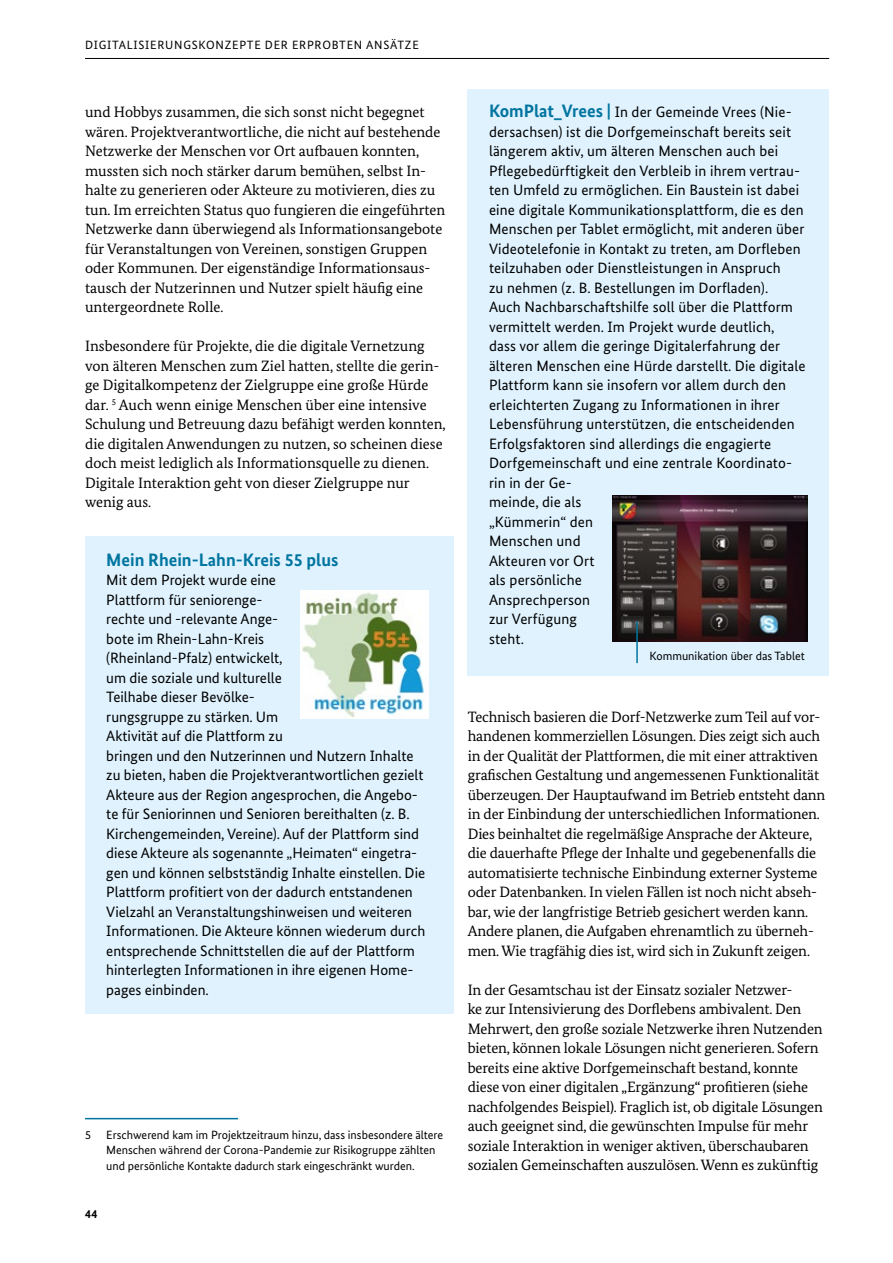
<style>
.page{position:relative;width:893px;height:1263px;background:#fff}
.page>*{position:absolute;margin:0;border:0;box-sizing:border-box;transform-origin:0 0}
.Infokasten_Fließtext{font:700 18px "Bundes Sans";color:#0075a0}
.Fließtext{font:15px/19.5px "Bundes Serif";letter-spacing:-.01em;color:#000}
.Infokasten_Fließtext-2{font:15px/19.5px "Bundes Sans";letter-spacing:.005em;color:#000}
.Fußnote{font:12px/15.8px "Bundes Sans";color:#000}
.Fußnote-2{font:12px "Bundes Sans";letter-spacing:.06em;color:#000}
.t1{font:700 12px "Bundes Sans";color:#000}
.s1{font-weight:700;font-size:18px;color:#0075a0}
</style>
<div class="page">
<hr style="left:85px;top:58px;width:744px;height:1px;background:#000">
<div style="left:85px;top:536px;width:369px;height:478px;background:#dff2fd"></div>
<div style="left:468px;top:89px;width:361px;height:587px;background:#dff2fd"></div>
<hr style="left:85px;top:1118px;width:153px;height:1px;background:#0075a0">
<img style="left:300px;top:591px;width:128px;height:128px">
<img style="left:612px;top:495px;width:195px;height:146px">
<hr style="left:636px;top:621px;width:2px;height:42px;background:#0075a0">
<p class="Fußnote-2" style="left:85px;top:37px;width:335px">DIGITALISIERUNGSKONZEPTE DER ERPROBTEN ANSÄTZE</p>
<p class="Fließtext" style="left:85px;top:102px;width:362px">und Hobbys zusammen, die sich sonst nicht begegnet wären. Projektverantwortliche, die nicht auf bestehende Netzwerke der Menschen vor Ort aufbauen konnten, mussten sich noch stärker darum bemühen, selbst In&shy;halte zu generieren oder Akteure zu motivieren, dies zu tun. Im erreichten Status quo fungieren die eingeführten Netzwerke dann überwiegend als Informationsangebote für Veranstaltungen von Vereinen, sonstigen Gruppen oder Kommunen. Der eigenständige Informationsaus&shy;tausch der Nutzerinnen und Nutzer spielt häufig eine untergeordnete Rolle.</p>
<p class="Fließtext" style="left:85px;top:336px;width:362px">Insbesondere für Projekte, die die digitale Vernetzung von älteren Menschen zum Ziel hatten, stellte die gerin&shy;ge Digitalkompetenz der Zielgruppe eine große Hürde dar. <sup>5</sup> Auch wenn einige Menschen über eine intensive Schulung und Betreuung dazu befähigt werden konnten, die digitalen Anwendungen zu nutzen, so scheinen diese doch meist lediglich als Informationsquelle zu dienen.<br>Digitale Interaktion geht von dieser Zielgruppe nur wenig aus.</p>
<p class="Infokasten_Fließtext" style="left:106px;top:548px;width:234px">Mein Rhein-Lahn-Kreis 55 plus</p>
<p class="Infokasten_Fließtext-2" style="left:106px;top:570px;width:320px">Mit dem Projekt wurde eine<br>Plattform für seniorenge-<br>rechte und -relevante Ange-<br>bote im Rhein-Lahn-Kreis<br>(Rheinland-Pfalz) entwickelt,<br>um die soziale und kulturelle<br>Teilhabe dieser Bevölke-<br>rungsgruppe zu stärken. Um<br>Aktivität auf die Plattform zu<br>bringen und den Nutzerinnen und Nutzern Inhalte zu bieten, haben die Projektverantwortlichen gezielt Akteure aus der Region angesprochen, die Angebo&shy;te für Seniorinnen und Senioren bereithalten (z. B.<br>Kirchengemeinden, Vereine). Auf der Plattform sind diese Akteure als sogenannte „Heimaten“ eingetra&shy;gen und können selbstständig Inhalte einstellen. Die Plattform profitiert von der dadurch entstandenen Vielzahl an Veranstaltungshinweisen und weiteren Informationen. Die Akteure können wiederum durch entsprechende Schnittstellen die auf der Plattform hinterlegten Informationen in ihre eigenen Home&shy;pages einbinden.</p>
<p class="Fußnote" style="left:85px;top:1126px;width:7px">5</p>
<p class="Fußnote" style="left:106px;top:1126px;width:338px">Erschwerend kam im Projektzeitraum hinzu, dass insbesondere ältere<br>Menschen während der Corona-Pandemie zur Risikogruppe zählten und persönliche Kontakte dadurch stark eingeschränkt wurden.</p>
<p class="t1" style="left:85px;top:1207px;width:14px">44</p>
<p class="Infokasten_Fließtext-2" style="left:489px;top:102px;width:318px"><span class="s1">KomPlat_Vrees |</span> In der Gemeinde Vrees (Nie&shy;dersachsen) ist die Dorfgemeinschaft bereits seit längerem aktiv, um älteren Menschen auch bei Pflegebedürftigkeit den Verbleib in ihrem vertrau&shy;ten Umfeld zu ermöglichen. Ein Baustein ist dabei eine digitale Kommunikationsplattform, die es den Menschen per Tablet ermöglicht, mit anderen über Videotelefonie in Kontakt zu treten, am Dorfleben teilzuhaben oder Dienstleistungen in Anspruch<br>zu nehmen (z. B. Bestellungen im Dorfladen).<br>Auch Nachbarschaftshilfe soll über die Plattform vermittelt werden. Im Projekt wurde deutlich,<br>dass vor allem die geringe Digitalerfahrung der älteren Menschen eine Hürde darstellt. Die digitale Plattform kann sie insofern vor allem durch den erleichterten Zugang zu Informationen in ihrer Lebensführung unterstützen, die entscheidenden Erfolgsfaktoren sind allerdings die engagierte Dorfgemeinschaft und eine zentrale Koordinato&shy;rin in der Ge-<br>meinde, die als<br>„Kümmerin“ den<br>Menschen und<br>Akteuren vor Ort<br>als persönliche<br>Ansprechperson<br>zur Verfügung<br>steht.</p>
<p class="Fußnote" style="left:649px;top:647px;width:157px">Kommunikation über das Tablet</p>
<p class="Fließtext" style="left:468px;top:706px;width:359px">Technisch basieren die Dorf-Netzwerke zum Teil auf vor&shy;handenen kommerziellen Lösungen. Dies zeigt sich auch in der Qualität der Plattformen, die mit einer attraktiven grafischen Gestaltung und angemessenen Funktionalität überzeugen. Der Hauptaufwand im Betrieb entsteht dann in der Einbindung der unterschiedlichen Informationen.<br>Dies beinhaltet die regelmäßige Ansprache der Akteure, die dauerhafte Pflege der Inhalte und gegebenenfalls die automatisierte technische Einbindung externer Systeme oder Datenbanken. In vielen Fällen ist noch nicht abseh&shy;bar, wie der langfristige Betrieb gesichert werden kann.<br>Andere planen, die Aufgaben ehrenamtlich zu überneh&shy;men. Wie tragfähig dies ist, wird sich in Zukunft zeigen.</p>
<p class="Fließtext" style="left:468px;top:979px;width:357px">In der Gesamtschau ist der Einsatz sozialer Netzwer-<br>ke zur Intensivierung des Dorflebens ambivalent. Den Mehrwert, den große soziale Netzwerke ihren Nutzenden bieten, können lokale Lösungen nicht generieren. Sofern bereits eine aktive Dorfgemeinschaft bestand, konnte diese von einer digitalen „Ergänzung“ profitieren (siehe nachfolgendes Beispiel). Fraglich ist, ob digitale Lösungen auch geeignet sind, die gewünschten Impulse für mehr soziale Interaktion in weniger aktiven, überschaubaren sozialen Gemeinschaften auszulösen. Wenn es zukünftig</p>
</div>
